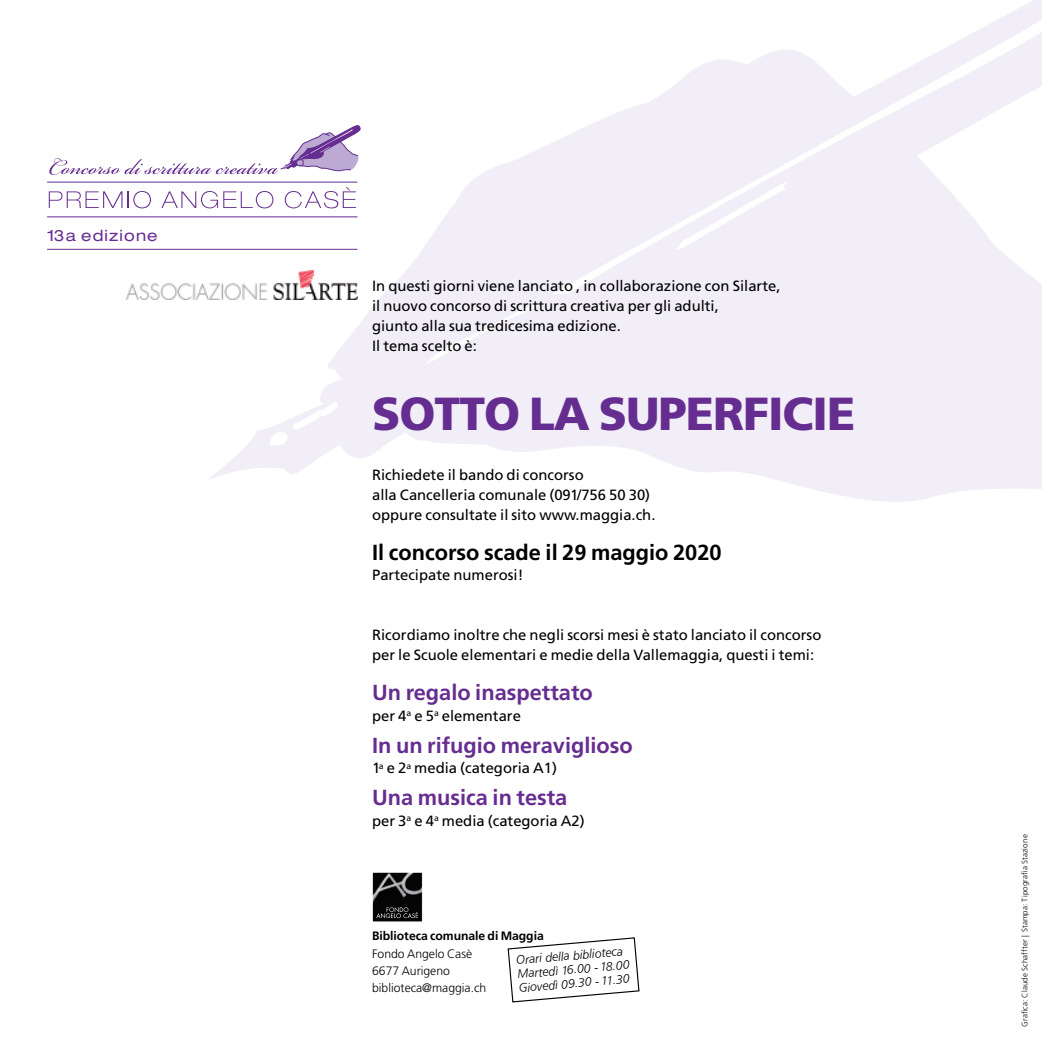
<style>
.page{position:relative;width:1042px;height:1042px;background:#fff}
.page>*{position:absolute;margin:0;border:0;box-sizing:border-box;transform-origin:0 0}
.t1{font:900 46.38px "Frutiger LT Std";letter-spacing:-.02em;color:#662d91}
.t2{font:700 21.88px "Frutiger LT Std";color:#662d91}
.t3{font:700 21.88px "Frutiger LT Std";color:#000}
.t4{font:expanded 15.58px "Helvetica Neue LT Std";letter-spacing:.075em;color:#662d91}
.t5{font:14.88px/20.1px "Frutiger LT Std";color:#000}
.t6{font:italic 300 12.25px/14px "Frutiger LT Std";color:#000}
.t7{font:300 12.25px/17.5px "Frutiger LT Std";color:#000}
.t8{font:700 12.25px "Frutiger LT Std";letter-spacing:-.005em;color:#000}
.t9{font:300 7.88px "Frutiger LT Std";letter-spacing:.02em;color:#000}
</style>
<div class="page">
<svg style="left:209px;top:398px;width:117px;height:81px"></svg>
<svg style="left:326px;top:0;width:716px;height:502px;fill:#f1eef7"></svg>
<svg style="left:551px;top:9px;width:491px;height:289px;fill:#f1eef7"></svg>
<svg style="left:667px;top:181px;width:126px;height:76px;background:#f2f0f8"></svg>
<svg style="left:49px;top:191px;width:73px;height:17px"></svg>
<svg style="left:128px;top:191px;width:23px;height:17px"></svg>
<svg style="left:161px;top:191px;width:112px;height:17px"></svg>
<svg style="left:285px;top:187px;width:71px;height:21px"></svg>
<hr style="left:47px;top:182px;width:310px;height:1px;background:#662d91">
<hr style="left:47px;top:217px;width:310px;height:1px;background:#662d91">
<hr style="left:47px;top:249px;width:310px;height:1px;background:#662d91">
<svg style="left:49px;top:125px;width:312px;height:50px"></svg>
<svg style="left:507px;top:937px;width:133px;height:66px"></svg>
<img style="left:374px;top:874px;width:47px;height:46px">
<svg style="left:376px;top:907px;width:42px;height:11px"></svg>
<div style="left:372px;top:872px;width:51px;height:50px;border:1px solid #fff"></div>
<img style="left:127px;top:271px;width:231px;height:28px">
<p class="t4" style="left:48px;top:226px;width:111px">13a edizione</p>
<p class="t5" style="left:372px;top:276px;width:410px">In questi giorni viene lanciato , in collaborazione con Silarte, il nuovo concorso di scrittura creativa per gli adulti,<br>giunto alla sua tredicesima edizione.<br>Il tema scelto è:</p>
<h1 class="t1" style="left:372px;top:386px;width:485px">SOTTO LA SUPERFICIE</h1>
<p class="t5" style="left:372px;top:464px;width:285px">Richiedete il bando di concorso<br>alla Cancelleria comunale (091/756 50 30) oppure consultate il sito www.maggia.ch.</p>
<h2 class="t3" style="left:372px;top:539px;width:351px">Il concorso scade il 29 maggio 2020</h2>
<p class="t5" style="left:372px;top:565px;width:153px">Partecipate numerosi!</p>
<p class="t5" style="left:372px;top:625px;width:451px">Ricordiamo inoltre che negli scorsi mesi è stato lanciato il concorso per le Scuole elementari e medie della Vallemaggia, questi i temi:</p>
<h2 class="t2" style="left:372px;top:680px;width:222px">Un regalo inaspettato</h2>
<p class="t5" style="left:372px;top:706px;width:150px">per 4<sup>a</sup> e 5<sup>a</sup> elementare</p>
<h2 class="t2" style="left:372px;top:732px;width:262px">In un rifugio meraviglioso</h2>
<p class="t5" style="left:372px;top:758px;width:186px">1<sup>a</sup> e 2<sup>a</sup> media (categoria A1)</p>
<h2 class="t2" style="left:372px;top:784px;width:197px">Una musica in testa</h2>
<p class="t5" style="left:372px;top:810px;width:214px">per 3<sup>a</sup> e 4<sup>a</sup> media (categoria A2)</p>
<p class="t8" style="left:372px;top:928px;width:173px">Biblioteca comunale di Maggia</p>
<p class="t7" style="left:372px;top:944px;width:116px">Fondo Angelo Casè<br>6677 Aurigeno biblioteca@maggia.ch</p>
<p class="t6" style="left:516px;top:953px;width:114px;rotate:-5deg">Orari della biblioteca<br>Martedì 16.00 - 18.00<br>Giovedì 09.30 - 11.30</p>
<p class="t9" style="left:1020px;top:1027px;width:194px;rotate:-90deg">Grafica: Claude Schaffter | Stampa: Tipografia Stazione</p>
</div>
